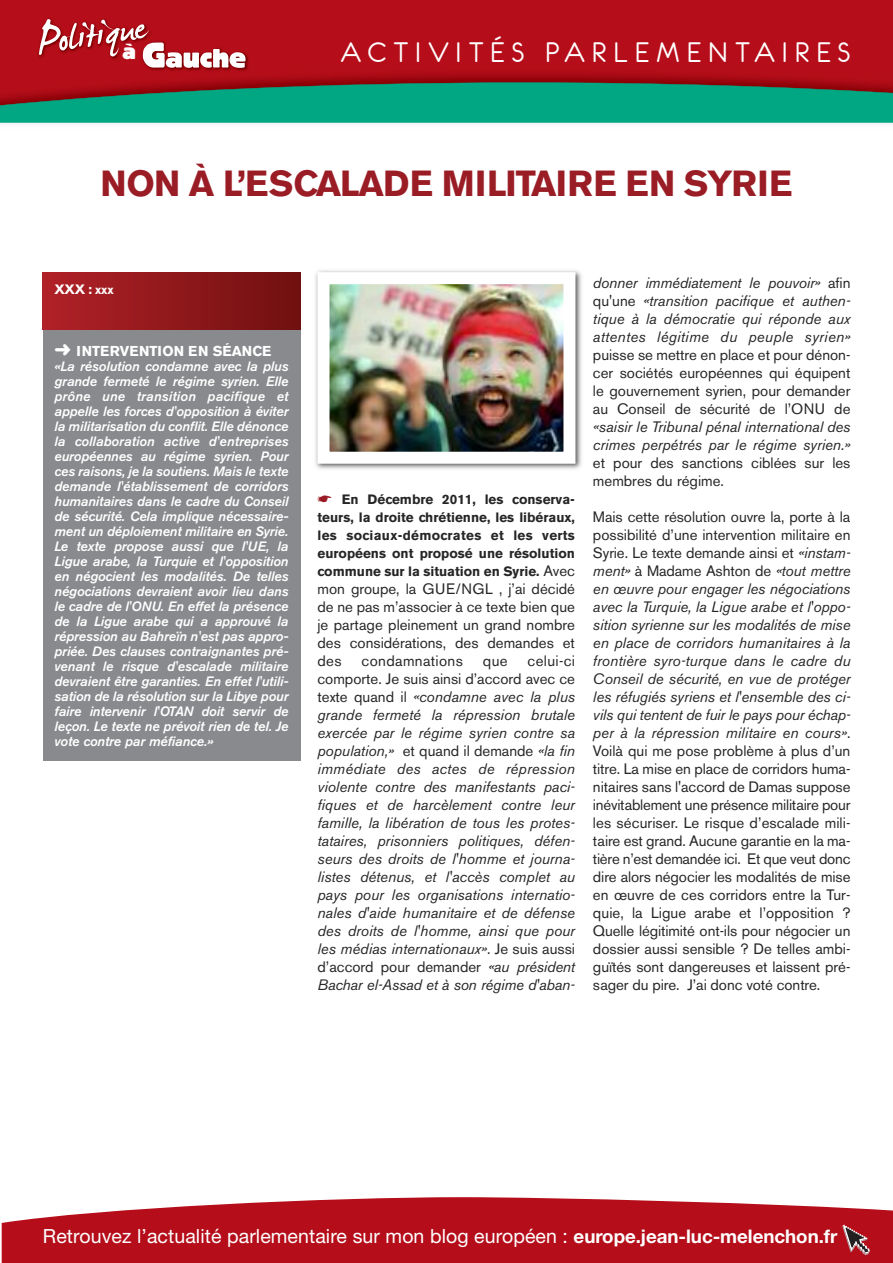
<style>
.page{position:relative;width:893px;height:1263px;background:#fff}
.page>*{position:absolute;margin:0;border:0;box-sizing:border-box;transform-origin:0 0}
.t1{font:62.7px "James Fajardo";color:#fff}
.t2{font:700 36px "Akzidenz Grotesk BE";letter-spacing:-.02em;color:#9a1c25}
.t3{font:31.65px "Eurofurenceregular";letter-spacing:.225em;color:#fff}
.t4{font:21.3px "B Block";color:#fff}
.t5{font:19.5px "Helvetica Neue";letter-spacing:.005em;color:#fff}
.t6{font:15px/18px "Akzidenz Grotesk BE";color:#272627;text-align:justify}
.t7{font:italic 15px/18px "Akzidenz Grotesk BE";color:#272627;text-align:justify}
.t8{font:15px "Akzidenz Grotesk BE";letter-spacing:.025em;color:#272627}
.t9{font:700 14.25px "Akzidenz Grotesk BE";color:#fff}
.t10{font:italic 500 13.5px/15px "Akzidenz Grotesk BE";letter-spacing:-.005em;color:#fff;text-align:justify}
.t11{font:700 13.5px/18px "Akzidenz Grotesk BE";color:#272627;text-align:justify}
.t12{font:700 13.5px "Akzidenz Grotesk BE";color:#fff}
.s1{font-size:12px}
.s2{color:#9a1c25}
.s3{font-weight:400;font-size:15px}
.s4{font-style:normal}
.s5{font-style:italic}
.s6{font-weight:700;font-size:18.75px}
</style>
<div class="page">
<div style="left:0;top:0;width:893px;height:65px;background:#b50e1a"></div>
<svg style="left:2px;top:1197px;width:891px;height:66px;background:#bc2732"></svg>
<img style="left:0;top:65px;width:893px;height:59px">
<svg style="left:0;top:82px;width:893px;height:41px;background:#188f71"></svg>
<img style="left:31px;top:0;width:126px;height:73px">
<img style="left:66px;top:13px;width:84px;height:49px">
<img style="left:141px;top:41px;width:109px;height:31px">
<svg style="left:141px;top:41px;width:105px;height:27px"></svg>
<svg style="left:842px;top:1225px;width:28px;height:30px"></svg>
<img style="left:315px;top:270px;width:267px;height:199px">
<img style="left:330px;top:285px;width:232px;height:166px">
<div style="left:317px;top:272px;width:258px;height:192px;border:12px solid #fff"></div>
<div style="left:43px;top:330px;width:257px;height:431px;background:#888a8d"></div>
<div style="left:43px;top:273px;width:257px;height:56px;background:linear-gradient(to right,#b12127,#70100f)"></div>
<h1 class="t1" style="left:33px;top:10px;width:112px;rotate:-8deg">Politique</h1>
<h3 class="t4" style="left:123px;top:39px;width:15px">à</h3>
<h3 class="t3" style="left:340px;top:32px;width:512px">ACTIVITÉS PARLEMENTAIRES</h3>
<h2 class="t2" style="left:101px;top:169px;width:693px">NON À L’ESCALADE MILITAIRE EN SYRIE</h2>
<p class="t12" style="left:55px;top:284px;width:61px">XXX : <span class="s1">xxx</span></p>
<p class="t9" style="left:55px;top:346px;width:218px">➜ INTERVENTION EN SÉANCE</p>
<p class="t10" style="left:55px;top:360px;width:235px">«La résolution condamne avec la plus grande fermeté le régime syrien. Elle prône une transition pacifique et appelle les forces d'opposition à éviter la militarisation du conflit. Elle dénonce la collaboration active d'entreprises européennes au régime syrien. Pour ces raisons, je la soutiens. Mais le texte demande l'établissement de corridors humanitaires dans le cadre du Conseil de sécurité. Cela implique nécessaire&shy;ment un déploiement militaire en Syrie.<br>Le texte propose aussi que l'UE, la Ligue arabe, la Turquie et l'opposition en négocient les modalités. De telles négociations devraient avoir lieu dans le cadre de l'ONU. En effet la présence de la Ligue arabe qui a approuvé la répression au Bahreïn n'est pas appro&shy;priée. Des clauses contraignantes pré&shy;venant le risque d'escalade militaire devraient être garanties. En effet l'utili&shy;sation de la résolution sur la Libye pour faire intervenir l'OTAN doit servir de leçon. Le texte ne prévoit rien de tel. Je vote contre par méfiance.»</p>
<p class="t11" style="left:317px;top:491px;width:259px"><span class="s2">☛</span> En Décembre 2011, les conserva&shy;teurs, la droite chrétienne, les libéraux, les sociaux-démocrates et les verts européens ont proposé une résolution commune sur la situation en Syrie. <span class="s3">Avec</span></p>
<p class="t6" style="left:317px;top:581px;width:259px">mon groupe, la GUE/NGL , j’ai décidé de ne pas m’associer à ce texte bien que je partage pleinement un grand nombre des considérations, des demandes et des</p>
<p class="t8" style="left:362px;top:655px;width:103px">condamnations</p>
<p class="t6" style="left:483px;top:653px;width:26px">que</p>
<p class="t7" style="left:317px;top:653px;width:259px;text-indent:210px"><span class="s4">celui-ci comporte. Je suis ainsi d’accord avec ce texte quand il</span> «condamne avec la plus grande fermeté la répression brutale exercée par le régime syrien contre sa population,» <span class="s4">et quand il demande</span> «la fin immédiate des actes de répression violente contre des manifestants paci&shy;fiques et de harcèlement contre leur famille, la libération de tous les protes&shy;tataires, prisonniers politiques, défen&shy;seurs des droits de l'homme et journa&shy;listes détenus, et l'accès complet au pays pour les organisations internatio&shy;nales d'aide humanitaire et de défense des droits de l'homme, ainsi que pour les médias internationaux»<span class="s4">. Je suis aussi d’accord pour demander</span> «au président Bachar el-Assad et à son régime d'aban-</p>
<p class="t7" style="left:593px;top:275px;width:259px">donner immédiatement le pouvoir» <span class="s4">afin qu'une</span> «transition pacifique et authen&shy;tique à la démocratie qui réponde aux attentes légitime du peuple syrien»</p>
<p class="t6" style="left:593px;top:347px;width:259px">puisse se mettre en place et pour dénon&shy;cer sociétés européennes qui équipent le gouvernement syrien, pour demander au Conseil de sécurité de l’ONU de</p>
<p class="t7" style="left:593px;top:419px;width:259px">«saisir le Tribunal pénal international des crimes perpétrés par le régime syrien.»</p>
<p class="t6" style="left:593px;top:455px;width:259px">et pour des sanctions ciblées sur les membres du régime.</p>
<p class="t6" style="left:593px;top:509px;width:259px">Mais cette résolution ouvre la, porte à la possibilité d’une intervention militaire en Syrie. Le texte demande ainsi et <span class="s5">«instam&shy;ment»</span> à Madame Ashton de <span class="s5">«tout mettre en œuvre pour engager les négociations avec la Turquie, la Ligue arabe et l'oppo&shy;sition syrienne sur les modalités de mise en place de corridors humanitaires à la frontière syro-turque dans le cadre du Conseil de sécurité, en vue de protéger les réfugiés syriens et l'ensemble des ci&shy;vils qui tentent de fuir le pays pour échap&shy;per à la répression militaire en cours»</span>.<br>Voilà qui me pose problème à plus d’un titre. La mise en place de corridors huma&shy;nitaires sans l'accord de Damas suppose inévitablement une présence militaire pour les sécuriser. Le risque d’escalade mili&shy;taire est grand. Aucune garantie en la ma&shy;tière n’est demandée ici. Et que veut donc dire alors négocier les modalités de mise en œuvre de ces corridors entre la Tur&shy;quie, la Ligue arabe et l’opposition ?<br>Quelle légitimité ont-ils pour négocier un dossier aussi sensible ? De telles ambi&shy;guïtés sont dangereuses et laissent pré&shy;sager du pire. J’ai donc voté contre.</p>
<h3 class="t5" style="left:43px;top:1229px;width:796px">Retrouvez l’actualité parlementaire sur mon blog européen : <span class="s6">europe.jean-luc-melenchon.fr</span></h3>
</div>
